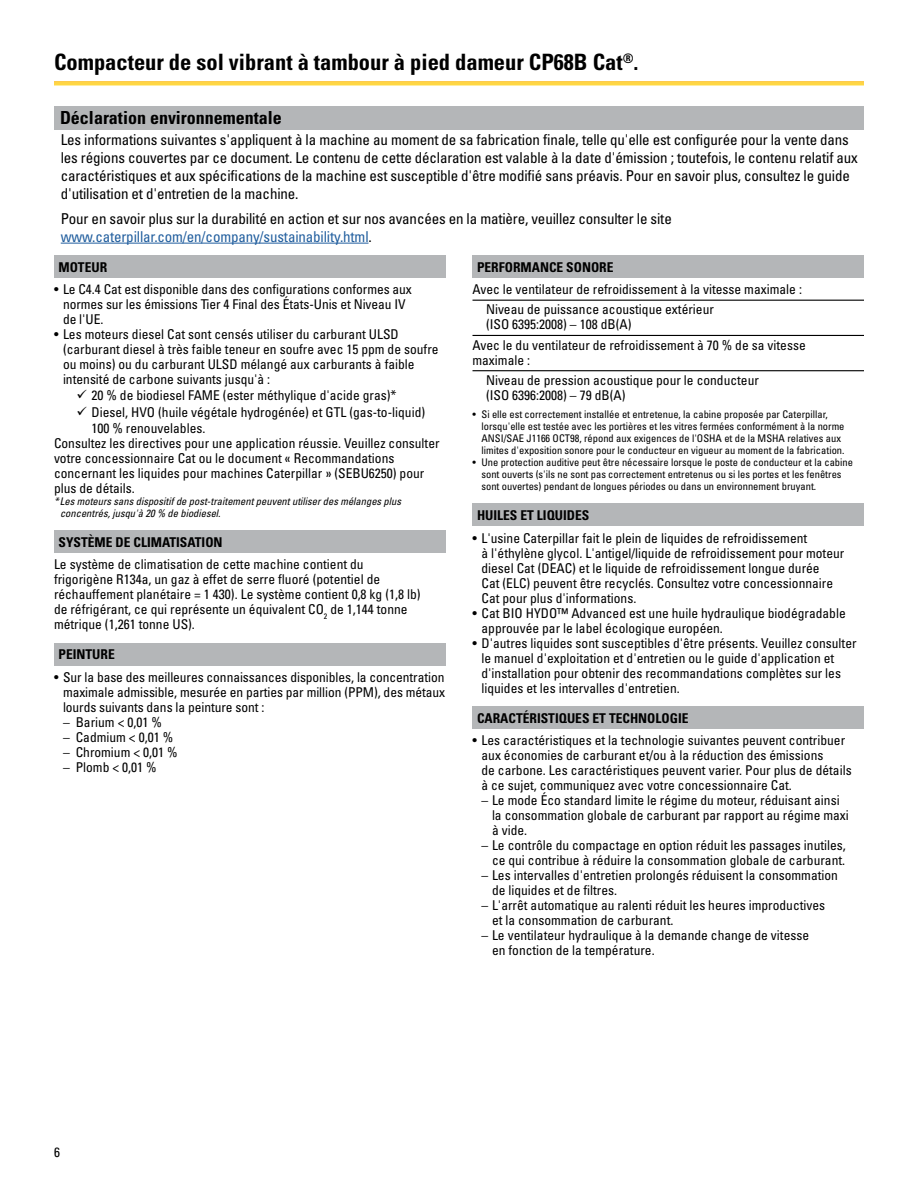
<style>
.page{position:relative;width:918px;height:1188px;background:#fff}
.page>*{position:absolute;margin:0;border:0;box-sizing:border-box;transform-origin:0 0}
.t1{font:700 condensed 22.5px "Univers LT Std";color:#000}
.MH{font:700 condensed 18px "Univers LT Std";color:#000}
.t2{font:condensed 15px/18px "Univers LT Std";letter-spacing:-.01em;color:#000}
.TechSpec{font:condensed 13.5px/15px "Univers LT Std";color:#000}
.TechSpec-w_bullet{font:condensed 13.5px/15px "Univers LT Std";color:#000}
.StandardEquipmentTab{font:700 condensed 13.5px "Univers LT Std";color:#000}
.t3{font:condensed 10.5px/12px "Univers LT Std";color:#000}
.TechSpec-w_bullet-2{font:italic condensed 10.5px/12px "Univers LT Std";color:#000}
.s1{color:#215e9e}
</style>
<div class="page">
<div style="left:54px;top:255px;width:392px;height:23px;background:#b4b6b8"></div>
<div style="left:54px;top:530px;width:392px;height:23px;background:#b4b6b8"></div>
<div style="left:54px;top:643px;width:392px;height:22px;background:#b4b6b8"></div>
<div style="left:472px;top:255px;width:392px;height:23px;background:#b4b6b8"></div>
<hr style="left:472px;top:300px;width:392px;height:1px;background:#000">
<hr style="left:472px;top:335px;width:392px;height:1px;background:#000">
<hr style="left:472px;top:370px;width:392px;height:1px;background:#000">
<div style="left:472px;top:504px;width:392px;height:22px;background:#b4b6b8"></div>
<div style="left:472px;top:706px;width:392px;height:23px;background:#b4b6b8"></div>
<div style="left:54px;top:106px;width:810px;height:24px;background:#b4b6b8"></div>
<hr style="left:61px;top:243px;width:308px;height:1px;background:#215e9e">
<h1 class="t1" style="left:54px;top:48px;width:586px">Compacteur de sol vibrant à tambour à pied dameur CP68B Cat<sup>®</sup>.</h1>
<p class="MH" style="left:60px;top:106px;width:223px">Déclaration environnementale</p>
<p class="t2" style="left:61px;top:130px;width:799px">Les informations suivantes s'appliquent à la machine au moment de sa fabrication finale, telle qu'elle est configurée pour la vente dans les régions couvertes par ce document. Le contenu de cette déclaration est valable à la date d'émission ; toutefois, le contenu relatif aux caractéristiques et aux spécifications de la machine est susceptible d'être modifié sans préavis. Pour en savoir plus, consultez le guide d'utilisation et d'entretien de la machine.</p>
<p class="t2" style="left:61px;top:209px;width:613px">Pour en savoir plus sur la durabilité en action et sur nos avancées en la matière, veuillez consulter le site <span class="s1">www.caterpillar.com/en/company/sustainability.html</span>.</p>
<p class="StandardEquipmentTab" style="left:59px;top:259px;width:50px">MOTEUR</p>
<p class="TechSpec" style="left:63px;top:282px;width:350px;text-indent:-9px">• Le C4.4 Cat est disponible dans des configurations conformes aux normes sur les émissions Tier 4 Final des États-Unis et Niveau IV de l'UE.</p>
<p class="TechSpec" style="left:63px;top:327px;width:377px;text-indent:-9px">• Les moteurs diesel Cat sont censés utiliser du carburant ULSD (carburant diesel à très faible teneur en soufre avec 15 ppm de soufre ou moins) ou du carburant ULSD mélangé aux carburants à faible intensité de carbone suivants jusqu'à :</p>
<p class="TechSpec-w_bullet" style="left:76px;top:388px;width:322px">✓ 20 % de biodiesel FAME (ester méthylique d'acide gras)*</p>
<p class="TechSpec-w_bullet" style="left:92px;top:403px;width:335px;line-height:16.2px;text-indent:-15px">✓ Diesel, HVO (huile végétale hydrogénée) et GTL (gas-to-liquid)<br>100 % renouvelables.</p>
<p class="TechSpec-w_bullet" style="left:54px;top:435px;width:387px">Consultez les directives pour une application réussie. Veuillez consulter votre concessionnaire Cat ou le document « Recommandations concernant les liquides pour machines Caterpillar » (SEBU6250) pour plus de détails.</p>
<p class="TechSpec-w_bullet-2" style="left:60px;top:495px;width:343px;text-indent:-6px">* Les moteurs sans dispositif de post-traitement peuvent utiliser des mélanges plus concentrés, jusqu'à 20 % de biodiesel.</p>
<p class="StandardEquipmentTab" style="left:59px;top:534px;width:166px">SYSTÈME DE CLIMATISATION</p>
<p class="TechSpec" style="left:54px;top:557px;width:368px">Le système de climatisation de cette machine contient du frigorigène R134a, un gaz à effet de serre fluoré (potentiel de réchauffement planétaire = 1 430). Le système contient 0,8 kg (1,8 lb) de réfrigérant, ce qui représente un équivalent CO<sub>2</sub> de 1,144 tonne métrique (1,261 tonne US).</p>
<p class="StandardEquipmentTab" style="left:59px;top:646px;width:58px">PEINTURE</p>
<p class="TechSpec" style="left:63px;top:669px;width:384px;text-align:justify;text-indent:-9px">• Sur la base des meilleures connaissances disponibles, la concentration maximale admissible, mesurée en parties par million (PPM), des métaux lourds suivants dans la peinture sont :</p>
<p class="TechSpec" style="left:63px;top:714px;width:100px">– Barium &lt; 0,01 %</p>
<p class="TechSpec" style="left:63px;top:729px;width:112px">– Cadmium &lt; 0,01 %</p>
<p class="TechSpec" style="left:63px;top:744px;width:116px">– Chromium &lt; 0,01 %</p>
<p class="TechSpec" style="left:63px;top:759px;width:95px">– Plomb &lt; 0,01 %</p>
<p class="StandardEquipmentTab" style="left:477px;top:259px;width:138px">PERFORMANCE SONORE</p>
<p class="TechSpec" style="left:472px;top:282px;width:331px">Avec le ventilateur de refroidissement à la vitesse maximale :</p>
<p class="TechSpec" style="left:486px;top:302px;width:229px">Niveau de puissance acoustique extérieur (ISO 6395:2008) – 108 dB(A)</p>
<p class="TechSpec" style="left:472px;top:337px;width:335px">Avec le du ventilateur de refroidissement à 70 % de sa vitesse maximale :</p>
<p class="TechSpec" style="left:486px;top:373px;width:274px">Niveau de pression acoustique pour le conducteur (ISO 6396:2008) – 79 dB(A)</p>
<p class="t3" style="left:482px;top:408px;width:365px;text-indent:-9px">• Si elle est correctement installée et entretenue, la cabine proposée par Caterpillar, lorsqu'elle est testée avec les portières et les vitres fermées conformément à la norme ANSI/SAE J1166 OCT98, répond aux exigences de l'OSHA et de la MSHA relatives aux limites d'exposition sonore pour le conducteur en vigueur au moment de la fabrication.</p>
<p class="t3" style="left:482px;top:456px;width:373px;text-indent:-9px">• Une protection auditive peut être nécessaire lorsque le poste de conducteur et la cabine sont ouverts (s'ils ne sont pas correctement entretenus ou si les portes et les fenêtres sont ouvertes) pendant de longues périodes ou dans un environnement bruyant.</p>
<p class="StandardEquipmentTab" style="left:477px;top:507px;width:114px">HUILES ET LIQUIDES</p>
<p class="TechSpec" style="left:482px;top:530px;width:364px;text-indent:-9px">• L'usine Caterpillar fait le plein de liquides de refroidissement<br>à l'éthylène glycol. L'antigel/liquide de refroidissement pour moteur diesel Cat (DEAC) et le liquide de refroidissement longue durée<br>Cat (ELC) peuvent être recyclés. Consultez votre concessionnaire Cat pour plus d'informations.</p>
<p class="TechSpec" style="left:482px;top:605px;width:366px;text-indent:-9px">• Cat BIO HYDO™ Advanced est une huile hydraulique biodégradable approuvée par le label écologique européen.</p>
<p class="TechSpec" style="left:482px;top:635px;width:377px;text-indent:-9px">• D'autres liquides sont susceptibles d'être présents. Veuillez consulter le manuel d'exploitation et d'entretien ou le guide d'application et d'installation pour obtenir des recommandations complètes sur les liquides et les intervalles d'entretien.</p>
<p class="StandardEquipmentTab" style="left:477px;top:710px;width:213px">CARACTÉRISTIQUES ET TECHNOLOGIE</p>
<p class="TechSpec" style="left:482px;top:733px;width:372px;text-indent:-9px">• Les caractéristiques et la technologie suivantes peuvent contribuer aux économies de carburant et/ou à la réduction des émissions<br>de carbone. Les caractéristiques peuvent varier. Pour plus de détails à ce sujet, communiquez avec votre concessionnaire Cat.</p>
<p class="TechSpec" style="left:492px;top:793px;width:358px;text-indent:-10px">– Le mode Éco standard limite le régime du moteur, réduisant ainsi la consommation globale de carburant par rapport au régime maxi à vide.</p>
<p class="TechSpec" style="left:482px;top:838px;width:366px;text-align:right">– Le contrôle du compactage en option réduit les passages inutiles, ce qui contribue à réduire la consommation globale de carburant.</p>
<p class="TechSpec" style="left:492px;top:868px;width:348px;text-indent:-10px">– Les intervalles d'entretien prolongés réduisent la consommation de liquides et de filtres.</p>
<p class="TechSpec" style="left:492px;top:898px;width:335px;text-indent:-10px">– L'arrêt automatique au ralenti réduit les heures improductives et la consommation de carburant.</p>
<p class="TechSpec" style="left:492px;top:928px;width:319px;text-indent:-10px">– Le ventilateur hydraulique à la demande change de vitesse en fonction de la température.</p>
<p class="TechSpec" style="left:54px;top:1145px;width:7px">6</p>
</div>
